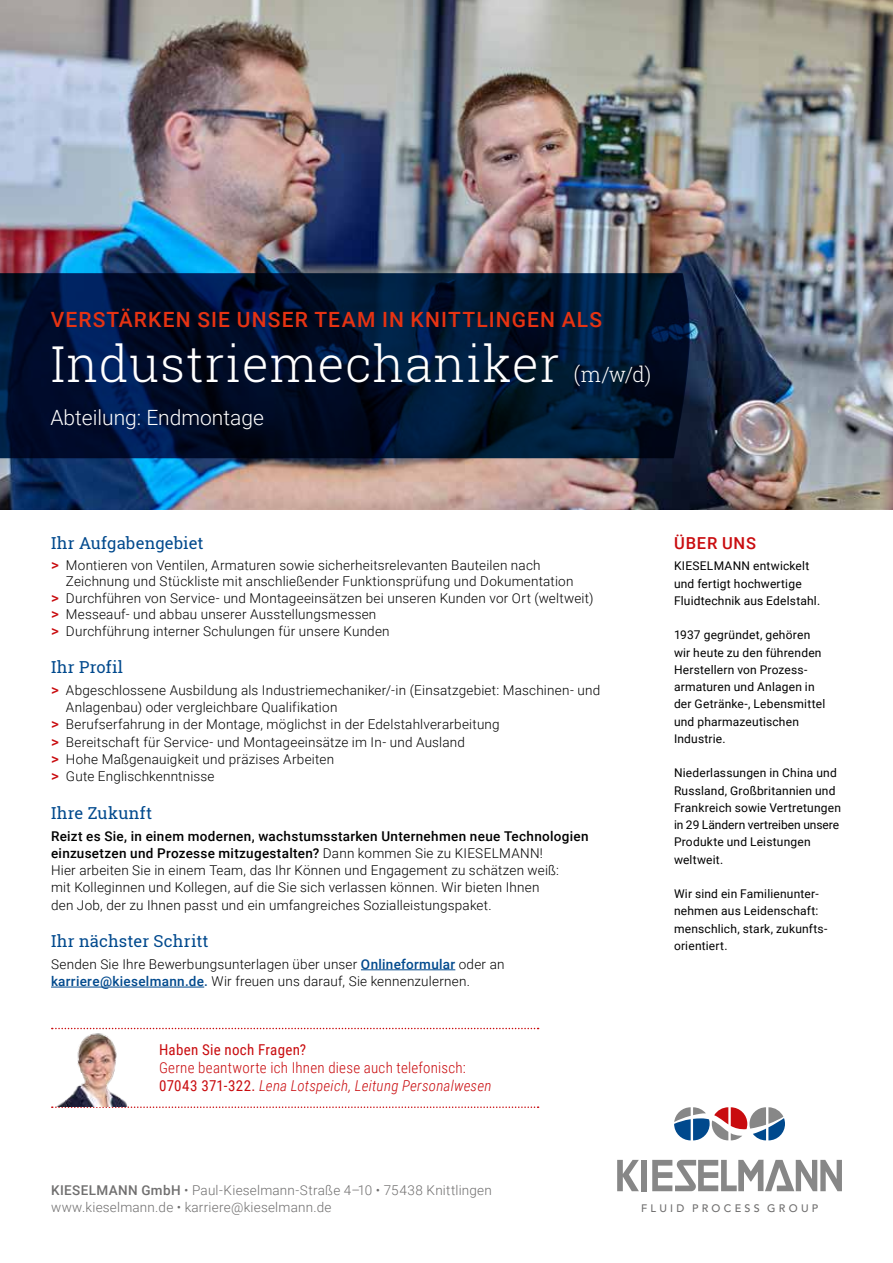
<style>
.page{position:relative;width:893px;height:1263px;background:#fff}
.page>*{position:absolute;margin:0;border:0;box-sizing:border-box;transform-origin:0 0}
.t1{font:300 49.5px "Roboto Slab";letter-spacing:.02em;color:#fff}
.t2{font:500 21px "Roboto";letter-spacing:.055em;color:#e63312}
.t3{font:300 21px "Roboto";color:#fff}
.t4{font:300 21px "Roboto Slab";color:#fff}
.t5{font:16.5px "Roboto Slab";letter-spacing:.01em;color:#00498d}
.t6{font:500 16.5px "Roboto";letter-spacing:.045em;color:#c90c0f}
.t7{font:300 15px/18px "Roboto Condensed";letter-spacing:.015em;color:#c90c0f}
.t8{font:15px "Roboto Condensed";letter-spacing:.02em;color:#c90c0f}
.t9{font:300 13.5px/17.2px "Roboto";letter-spacing:.015em;color:#000}
.t10{font:300 13.5px/16.5px "Roboto";letter-spacing:.015em;color:#706f6f}
.t11{font:12px/17.2px "Roboto";letter-spacing:.015em;color:#000}
.t12{font:500 10.8px "Avenir LT";letter-spacing:.305em;color:#706f6f}
.s1{font-weight:500;font-size:15px;color:#c90c0f}
.s2{font-weight:500}
.s3{font-weight:500;color:#00498d}
.s4{font-weight:400}
.s5{font-style:italic}
</style>
<div class="page">
<svg style="left:674px;top:1107px;width:111px;height:33px"></svg>
<div style="left:641px;top:1160px;width:6px;height:31px;background:#878787"></div>
<svg style="left:617px;top:1160px;width:22px;height:31px"></svg>
<svg style="left:652px;top:1160px;width:190px;height:31px"></svg>
<svg style="left:52px;top:1106px;width:487px;height:2px"></svg>
<svg style="left:52px;top:1028px;width:487px;height:1px"></svg>
<img style="left:57px;top:1033px;width:71px;height:73px">
<hr style="left:361px;top:969px;width:94px;height:1px;background:#00498d">
<hr style="left:51px;top:987px;width:153px;height:1px;background:#00498d">
<img style="left:0;top:0;width:893px;height:509px">
<svg style="left:0;top:273px;width:689px;height:185px;background:#001330"></svg>
<h2 class="t2" style="left:51px;top:305px;width:553px">VERSTÄRKEN SIE UNSER TEAM IN KNITTLINGEN ALS</h2>
<h1 class="t1" style="left:50px;top:330px;width:511px">Industriemechaniker</h1>
<h2 class="t3" style="left:50px;top:403px;width:215px">Abteilung: Endmontage</h2>
<h2 class="t4" style="left:574px;top:360px;width:79px">(m/w/d)</h2>
<p class="t5" style="left:51px;top:531px;width:154px">Ihr Aufgabengebiet</p>
<p class="t9" style="left:51px;top:556px;width:491px"><span class="s1">&gt;</span> Montieren von Ventilen, Armaturen sowie sicherheitsrelevanten Bauteilen nach</p>
<p class="t9" style="left:66px;top:572px;width:509px">Zeichnung und Stückliste mit anschließender Funktionsprüfung und Dokumentation</p>
<p class="t9" style="left:51px;top:589px;width:544px"><span class="s1">&gt;</span> Durchführen von Service- und Montageeinsätzen bei unseren Kunden vor Ort (weltweit)</p>
<p class="t9" style="left:51px;top:605px;width:327px"><span class="s1">&gt;</span> Messeauf- und abbau unserer Ausstellungsmessen</p>
<p class="t9" style="left:51px;top:622px;width:340px"><span class="s1">&gt;</span> Durchführung interner Schulungen für unsere Kunden</p>
<p class="t5" style="left:51px;top:656px;width:74px">Ihr Profil</p>
<p class="t9" style="left:51px;top:681px;width:551px"><span class="s1">&gt;</span> Abgeschlossene Ausbildung als Industriemechaniker/-in (Einsatzgebiet: Maschinen- und</p>
<p class="t9" style="left:66px;top:698px;width:273px">Anlagenbau) oder vergleichbare Qualifikation</p>
<p class="t9" style="left:51px;top:715px;width:450px"><span class="s1">&gt;</span> Berufserfahrung in der Montage, möglichst in der Edelstahlverarbeitung</p>
<p class="t9" style="left:51px;top:733px;width:415px"><span class="s1">&gt;</span> Bereitschaft für Service- und Montageeinsätze im In- und Ausland</p>
<p class="t9" style="left:51px;top:750px;width:285px"><span class="s1">&gt;</span> Hohe Maßgenauigkeit und präzises Arbeiten</p>
<p class="t9" style="left:51px;top:767px;width:165px"><span class="s1">&gt;</span> Gute Englischkenntnisse</p>
<p class="t5" style="left:51px;top:802px;width:103px">Ihre Zukunft</p>
<p class="t9" style="left:51px;top:826px;width:539px"><span class="s2">Reizt es Sie, in einem modernen, wachstumsstarken Unternehmen neue Technologien einzusetzen und Prozesse mitzugestalten?</span> Dann kommen Sie zu KIESELMANN!<br>Hier arbeiten Sie in einem Team, das Ihr Können und Engagement zu schätzen weiß:<br>mit Kolleginnen und Kollegen, auf die Sie sich verlassen können. Wir bieten Ihnen<br>den Job, der zu Ihnen passt und ein umfangreiches Sozialleistungspaket.</p>
<p class="t5" style="left:51px;top:930px;width:159px">Ihr nächster Schritt</p>
<p class="t9" style="left:51px;top:955px;width:455px">Senden Sie Ihre Bewerbungsunterlagen über unser <span class="s3">Onlineformular</span> oder an <span class="s3">karriere@kieselmann.de.</span> Wir freuen uns darauf, Sie kennenzulernen.</p>
<p class="t8" style="left:159px;top:1039px;width:149px">Haben Sie noch Fragen?</p>
<p class="t7" style="left:159px;top:1058px;width:334px">Gerne beantworte ich Ihnen diese auch telefonisch:<br><span class="s4">07043 371-322.</span> <span class="s5">Lena Lotspeich, Leitung Personalwesen</span></p>
<p class="t6" style="left:674px;top:531px;width:83px">ÜBER UNS</p>
<p class="t11" style="left:674px;top:557px;width:148px">KIESELMANN entwickelt und fertigt hochwertige<br>Fluidtechnik aus Edelstahl.</p>
<p class="t11" style="left:674px;top:626px;width:153px">1937 gegründet, gehören wir heute zu den führenden<br>Herstellern von Prozess&shy;armaturen und Anlagen in der Getränke-, Lebensmittel und pharmazeutischen<br>Industrie.</p>
<p class="t11" style="left:674px;top:764px;width:169px">Niederlassungen in China und<br>Russland, Großbritannien und<br>Frankreich sowie Vertretungen in 29 Ländern vertreiben unsere<br>Produkte und Leistungen weltweit.</p>
<p class="t11" style="left:674px;top:885px;width:155px">Wir sind ein Familienunter&shy;nehmen aus Leidenschaft: menschlich, stark, zukunfts&shy;orientiert.</p>
<p class="t10" style="left:51px;top:1182px;width:442px"><span class="s2">KIESELMANN GmbH</span> • Paul-Kieselmann-Straße 4–10 • 75438 Knittlingen www.kieselmann.de • karriere@kieselmann.de</p>
<p class="t12" style="left:641px;top:1202px;width:179px">FLUID PROCESS GROUP</p>
</div>
